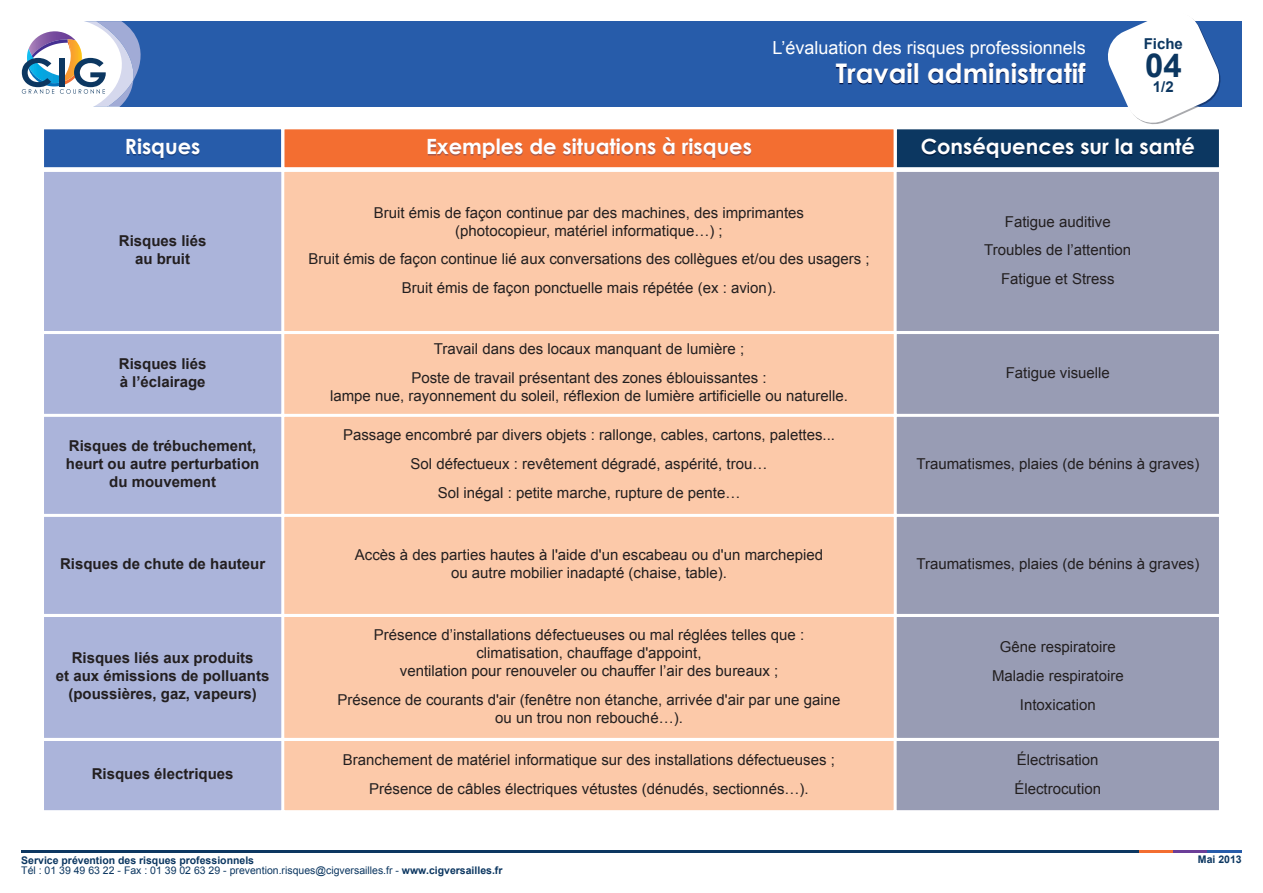
<style>
.page{position:relative;width:1263px;height:893px;background:#fff}
.page>*{position:absolute;margin:0;border:0;box-sizing:border-box;transform-origin:0 0}
.t1{font:700 33px "Arial";color:#0c3761}
.t2{font:700 27px "Century Gothic";color:#fff}
.t3{font:700 21px "Century Gothic";color:#fff}
.t4{font:18px "Arial";color:#fff}
.t5{font:15px/28.8px "Arial";color:#231f20;text-align:center}
.t6{font:700 15px/18px "Arial";color:#231f20;text-align:center}
.t7{font:700 15px "Arial";color:#0c3761}
.t8{font:10.5px "Arial";color:#0c3761}
.t9{font:700 10.5px "Arial";color:#0c3761}
.s1{font-weight:700}
</style>
<div class="page">
<div style="left:56px;top:21px;width:1186px;height:85px;background:#275caa"></div>
<svg style="left:21px;top:21px;width:121px;height:86px"></svg>
<svg style="left:1104px;top:18px;width:119px;height:107px"></svg>
<svg style="left:836px;top:64px;width:157px;height:21px"></svg>
<div style="left:44px;top:417px;width:237px;height:97px;background:#abb4da"></div>
<div style="left:43px;top:415px;width:240px;height:100px;border:2px solid #fff"></div>
<div style="left:284px;top:417px;width:610px;height:97px;background:#fcc9a9"></div>
<div style="left:283px;top:415px;width:612px;height:100px;border:2px solid #fff"></div>
<div style="left:897px;top:417px;width:322px;height:97px;background:#989cb4"></div>
<div style="left:895px;top:415px;width:325px;height:100px;border:2px solid #fff"></div>
<div style="left:44px;top:517px;width:237px;height:97px;background:#abb4da"></div>
<div style="left:284px;top:517px;width:610px;height:97px;background:#fcc9a9"></div>
<div style="left:897px;top:517px;width:322px;height:97px;background:#989cb4"></div>
<div style="left:895px;top:515px;width:325px;height:100px;border:2px solid #fff"></div>
<div style="left:44px;top:172px;width:237px;height:159px;background:#abb4da"></div>
<div style="left:284px;top:172px;width:610px;height:159px;background:#fcc9a9"></div>
<div style="left:897px;top:172px;width:322px;height:159px;background:#989cb4"></div>
<div style="left:44px;top:334px;width:237px;height:80px;background:#abb4da"></div>
<div style="left:43px;top:333px;width:240px;height:82px;border:2px solid #fff"></div>
<div style="left:284px;top:334px;width:610px;height:80px;background:#fcc9a9"></div>
<div style="left:283px;top:333px;width:612px;height:82px;border:2px solid #fff"></div>
<div style="left:897px;top:334px;width:322px;height:80px;background:#989cb4"></div>
<div style="left:895px;top:333px;width:325px;height:82px;border:2px solid #fff"></div>
<div style="left:44px;top:617px;width:237px;height:121px;background:#abb4da"></div>
<div style="left:284px;top:617px;width:610px;height:121px;background:#fcc9a9"></div>
<div style="left:897px;top:617px;width:322px;height:121px;background:#989cb4"></div>
<div style="left:44px;top:741px;width:237px;height:69px;background:#abb4da"></div>
<div style="left:43px;top:739px;width:240px;height:73px;border:2px solid #fff"></div>
<div style="left:284px;top:741px;width:610px;height:69px;background:#fcc9a9"></div>
<div style="left:283px;top:739px;width:612px;height:73px;border:2px solid #fff"></div>
<div style="left:897px;top:741px;width:322px;height:69px;background:#989cb4"></div>
<div style="left:895px;top:739px;width:325px;height:73px;border:2px solid #fff"></div>
<hr style="left:21px;top:850px;width:1129px;height:3px;background:#0c3761">
<hr style="left:1140px;top:850px;width:34px;height:3px;background:#f36e31">
<hr style="left:1174px;top:850px;width:34px;height:3px;background:#6b3e98">
<hr style="left:1208px;top:850px;width:34px;height:3px;background:#275caa">
<div style="left:44px;top:129px;width:237px;height:38px;background:#275caa"></div>
<div style="left:284px;top:129px;width:610px;height:38px;background:#f36e31"></div>
<svg style="left:127px;top:140px;width:73px;height:20px"></svg>
<svg style="left:428px;top:140px;width:128px;height:20px"></svg>
<div style="left:43px;top:128px;width:240px;height:41px;border:2px solid #fff"></div>
<div style="left:283px;top:128px;width:612px;height:41px;border:2px solid #fff"></div>
<div style="left:897px;top:129px;width:322px;height:38px;background:#0c3761"></div>
<svg style="left:922px;top:138px;width:103px;height:22px"></svg>
<div style="left:895px;top:128px;width:325px;height:41px;border:2px solid #fff"></div>
<p class="t4" style="left:772px;top:38px;width:315px">L’évaluation des risques professionnels</p>
<h2 class="t2" style="left:836px;top:56px;width:251px">Travail administratif</h2>
<p class="t7" style="left:1144px;top:35px;width:41px">Fiche</p>
<h1 class="t1" style="left:1145px;top:48px;width:38px">04</h1>
<p class="t7" style="left:1153px;top:79px;width:22px">1/2</p>
<h3 class="t3" style="left:125px;top:133px;width:77px">Risques</h3>
<h3 class="t3" style="left:426px;top:133px;width:327px">Exemples de situations à risques</h3>
<h3 class="t3" style="left:921px;top:133px;width:276px">Conséquences sur la santé</h3>
<p class="t6" style="left:119px;top:232px;width:89px">Risques liés au bruit</p>
<p class="t6" style="left:119px;top:355px;width:89px;text-align:left">Risques liés à l’éclairage</p>
<p class="t5" style="left:374px;top:203px;width:432px;line-height:18px">Bruit émis de façon continue par des machines, des imprimantes (photocopieur, matériel informatique…) ;</p>
<p class="t5" style="left:308px;top:245px;width:563px">Bruit émis de façon continue lié aux conversations des collègues et/ou des usagers ;<br>Bruit émis de façon ponctuelle mais répétée (ex : avion).</p>
<p class="t5" style="left:411px;top:335px;width:357px">Travail dans des locaux manquant de lumière ;<br>Poste de travail présentant des zones éblouissantes :</p>
<p class="t5" style="left:330px;top:382px;width:519px">lampe nue, rayonnement du soleil, réflexion de lumière artificielle ou naturelle.</p>
<p class="t6" style="left:66px;top:437px;width:195px">Risques de trébuchement, heurt ou autre perturbation du mouvement</p>
<p class="t5" style="left:343px;top:421px;width:493px">Passage encombré par divers objets : rallonge, cables, cartons, palettes...<br>Sol défectueux : revêtement dégradé, aspérité, trou…<br>Sol inégal : petite marche, rupture de pente…</p>
<p class="t5" style="left:984px;top:207px;width:149px">Fatigue auditive<br>Troubles de l’attention<br>Fatigue et Stress</p>
<p class="t5" style="left:1006px;top:358px;width:106px">Fatigue visuelle</p>
<p class="t5" style="left:916px;top:450px;width:284px">Traumatismes, plaies (de bénins à graves)</p>
<p class="t6" style="left:60px;top:555px;width:207px">Risques de chute de hauteur</p>
<p class="t5" style="left:355px;top:546px;width:470px;line-height:18px">Accès à des parties hautes à l'aide d'un escabeau ou d'un marchepied ou autre mobilier inadapté (chaise, table).</p>
<p class="t5" style="left:916px;top:550px;width:284px">Traumatismes, plaies (de bénins à graves)</p>
<p class="t6" style="left:56px;top:649px;width:215px">Risques liés aux produits<br>et aux émissions de polluants (poussières, gaz, vapeurs)</p>
<p class="t6" style="left:92px;top:765px;width:143px">Risques électriques</p>
<p class="t5" style="left:374px;top:626px;width:432px;line-height:18px">Présence d’installations défectueuses ou mal réglées telles que : climatisation, chauffage d'appoint,<br>ventilation pour renouveler ou chauffer l’air des bureaux ;</p>
<p class="t5" style="left:338px;top:690px;width:504px;line-height:18px">Présence de courants d'air (fenêtre non étanche, arrivée d'air par une gaine ou un trou non rebouché…).</p>
<p class="t5" style="left:992px;top:633px;width:133px">Gêne respiratoire<br>Maladie respiratoire<br>Intoxication</p>
<p class="t5" style="left:343px;top:745px;width:493px">Branchement de matériel informatique sur des installations défectueuses ;<br>Présence de câbles électriques vétustes (dénudés, sectionnés…).</p>
<p class="t5" style="left:1014px;top:745px;width:88px;text-align:left">Électrisation<br>Électrocution</p>
<p class="t9" style="left:21px;top:855px;width:234px">Service prévention des risques professionnels</p>
<p class="t8" style="left:21px;top:864px;width:483px">Tél : 01 39 49 63 22 - Fax : 01 39 02 63 29 - prevention.risques@cigversailles.fr - <span class="s1">www.cigversailles.fr</span></p>
<p class="t9" style="left:1198px;top:854px;width:45px">Mai 2013</p>
</div>
